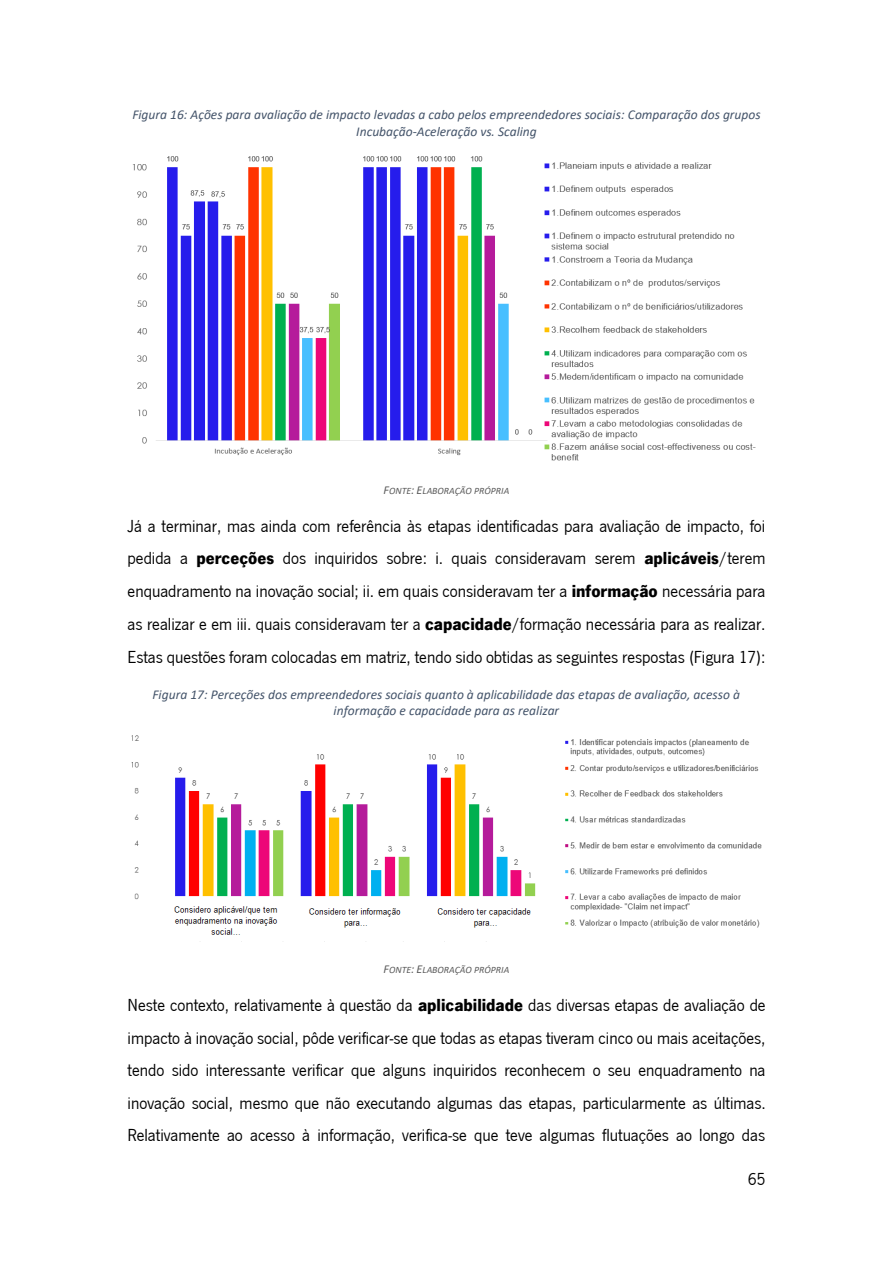
<style>
.page{position:relative;width:893px;height:1263px;background:#fff}
.page>*{position:absolute;margin:0;border:0;box-sizing:border-box;transform-origin:0 0}
.t1{font:18px/32.8px "News Got T";color:#000;text-align:justify}
.t2{font:italic 13.5px/16.6px "Calibri";color:#44546a;text-align:center}
.t3{font:italic 9.75px "Calibri";letter-spacing:-.005em;color:#5a5a5a}
.s1{font-size:12px}
</style>
<div class="page">
<img style="left:132px;top:156px;width:624px;height:305px">
<img style="left:131px;top:735px;width:631px;height:207px">
<img style="left:172px;top:901px;width:362px;height:37px">
<p class="t2" style="left:132px;top:107px;width:630px">Figura 16: Ações para avaliação de impacto levadas a cabo pelos empreendedores sociais: Comparação dos grupos<br>Incubação-Aceleração vs. Scaling</p>
<p class="t3" style="left:384px;top:487px;width:127px"><span class="s1">F</span>ONTE<span class="s1">: E</span>LABORAÇÃO PRÓPRIA</p>
<p class="t1" style="left:128px;top:508px;width:639px">Já a terminar, mas ainda com referência às etapas identificadas para avaliação de impacto, foi pedida a perceções dos inquiridos sobre: i. quais consideravam serem aplicáveis/terem enquadramento na inovação social; ii. em quais consideravam ter a informação necessária para as realizar e em iii. quais consideravam ter a capacidade/formação necessária para as realizar.<br>Estas questões foram colocadas em matriz, tendo sido obtidas as seguintes respostas (Figura 17):</p>
<p class="t2" style="left:152px;top:687px;width:589px">Figura 17: Perceções dos empreendedores sociais quanto à aplicabilidade das etapas de avaliação, acesso à informação e capacidade para as realizar</p>
<p class="t3" style="left:384px;top:966px;width:127px"><span class="s1">F</span>ONTE<span class="s1">: E</span>LABORAÇÃO PRÓPRIA</p>
<p class="t1" style="left:128px;top:987px;width:640px">Neste contexto, relativamente à questão da aplicabilidade das diversas etapas de avaliação de impacto à inovação social, pôde verificar-se que todas as etapas tiveram cinco ou mais aceitações, tendo sido interessante verificar que alguns inquiridos reconhecem o seu enquadramento na inovação social, mesmo que não executando algumas das etapas, particularmente as últimas.<br>Relativamente ao acesso à informação, verifica-se que teve algumas flutuações ao longo das</p>
<p class="t1" style="left:748px;top:1161px;width:19px">65</p>
</div>
